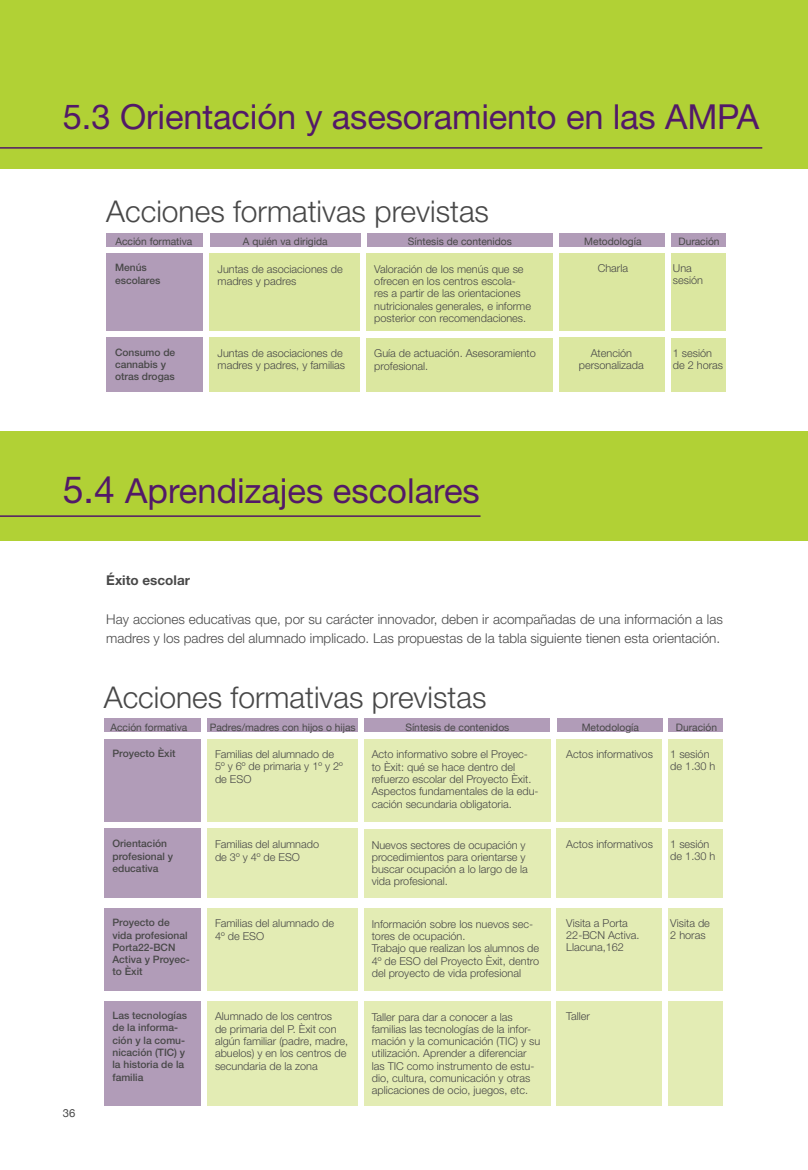
<style>
.page{position:relative;width:808px;height:1170px;background:#fff}
.page>*{position:absolute;margin:0;border:0;box-sizing:border-box;transform-origin:0 0}
.t1{font:34.5px "Helvetica Neue";letter-spacing:-.005em;color:#521968}
.t2{font:300 30px "Helvetica Neue";color:#484848}
.t3{font:300 13.5px/19.5px "Helvetica Neue";color:#484848}
.t4{font:700 13.5px "Helvetica Neue";color:#484848}
.t5{font:11.25px "Helvetica Neue";color:#484848}
.t6{font:300 10.95px/12.3px "Helvetica Neue";color:#484848}
.t7{font:500 10.2px/12.3px "Helvetica Neue";color:#484848}
.t8{font:10.2px "Helvetica Neue";color:#484848}
.s1{font-size:37.5px}
</style>
<div class="page">
<div style="left:0;top:0;width:808px;height:169px;background:#b1d135"></div>
<hr style="left:0;top:147px;width:762px;height:2px;background:#521968">
<div style="left:106px;top:253px;width:97px;height:77px;background:#b19cb8"></div>
<div style="left:210px;top:253px;width:150px;height:77px;background:#dbe7a0"></div>
<div style="left:366px;top:253px;width:187px;height:77px;background:#dbe7a0"></div>
<div style="left:559px;top:253px;width:106px;height:77px;background:#dbe7a0"></div>
<div style="left:671px;top:253px;width:54px;height:77px;background:#dbe7a0"></div>
<div style="left:106px;top:233px;width:97px;height:13px;background:#b19cb8"></div>
<div style="left:210px;top:233px;width:150px;height:13px;background:#b19cb8"></div>
<div style="left:367px;top:233px;width:186px;height:13px;background:#b19cb8"></div>
<div style="left:559px;top:233px;width:106px;height:13px;background:#b19cb8"></div>
<div style="left:671px;top:233px;width:54px;height:13px;background:#b19cb8"></div>
<div style="left:106px;top:337px;width:97px;height:54px;background:#b19cb8"></div>
<div style="left:210px;top:337px;width:150px;height:54px;background:#dbe7a0"></div>
<div style="left:366px;top:338px;width:187px;height:53px;background:#dbe7a0"></div>
<div style="left:559px;top:337px;width:106px;height:54px;background:#dbe7a0"></div>
<div style="left:671px;top:338px;width:54px;height:53px;background:#dbe7a0"></div>
<div style="left:0;top:431px;width:808px;height:109px;background:#b1d135"></div>
<hr style="left:0;top:515px;width:480px;height:2px;background:#521968">
<div style="left:104px;top:738px;width:97px;height:83px;background:#b19cb8"></div>
<div style="left:207px;top:738px;width:151px;height:83px;background:#e3ecb4"></div>
<div style="left:364px;top:738px;width:186px;height:83px;background:#e3ecb4"></div>
<div style="left:557px;top:738px;width:105px;height:83px;background:#e3ecb4"></div>
<div style="left:668px;top:738px;width:55px;height:83px;background:#e3ecb4"></div>
<div style="left:104px;top:718px;width:97px;height:14px;background:#b19cb8"></div>
<div style="left:207px;top:718px;width:151px;height:14px;background:#b19cb8"></div>
<div style="left:364px;top:718px;width:186px;height:14px;background:#b19cb8"></div>
<div style="left:557px;top:718px;width:105px;height:14px;background:#b19cb8"></div>
<div style="left:669px;top:718px;width:54px;height:14px;background:#b19cb8"></div>
<div style="left:104px;top:828px;width:97px;height:70px;background:#b19cb8"></div>
<div style="left:207px;top:828px;width:151px;height:70px;background:#e3ecb4"></div>
<div style="left:364px;top:829px;width:186px;height:68px;background:#e3ecb4"></div>
<div style="left:557px;top:828px;width:105px;height:70px;background:#e3ecb4"></div>
<div style="left:668px;top:829px;width:55px;height:68px;background:#e3ecb4"></div>
<div style="left:104px;top:907px;width:97px;height:83px;background:#b19cb8"></div>
<div style="left:207px;top:907px;width:151px;height:83px;background:#e3ecb4"></div>
<div style="left:364px;top:908px;width:186px;height:82px;background:#e3ecb4"></div>
<div style="left:557px;top:907px;width:105px;height:83px;background:#e3ecb4"></div>
<div style="left:668px;top:908px;width:55px;height:82px;background:#e3ecb4"></div>
<div style="left:104px;top:1000px;width:97px;height:105px;background:#b19cb8"></div>
<div style="left:207px;top:1000px;width:150px;height:105px;background:#e3ecb4"></div>
<div style="left:364px;top:1000px;width:186px;height:105px;background:#e3ecb4"></div>
<div style="left:557px;top:1000px;width:105px;height:105px;background:#e3ecb4"></div>
<div style="left:668px;top:1000px;width:55px;height:105px;background:#e3ecb4"></div>
<h1 class="t1" style="left:63px;top:96px;width:698px">5.3 Orientación y asesoramiento en las AMPA</h1>
<h2 class="t2" style="left:106px;top:193px;width:384px">Acciones formativas previstas</h2>
<p class="t8" style="left:115px;top:236px;width:78px">Acción formativa</p>
<p class="t8" style="left:243px;top:236px;width:86px">A quién va dirigida</p>
<p class="t8" style="left:408px;top:236px;width:105px">Síntesis de contenidos</p>
<p class="t8" style="left:584px;top:236px;width:59px">Metodología</p>
<p class="t8" style="left:678px;top:236px;width:43px">Duración</p>
<p class="t7" style="left:115px;top:261px;width:47px">Menús escolares</p>
<p class="t6" style="left:218px;top:262px;width:127px">Juntas de asociaciones de madres y padres</p>
<p class="t6" style="left:374px;top:262px;width:158px">Valoración de los menús que se ofrecen en los centros escola&shy;res a partir de las orientaciones nutricionales generales, e informe posterior con recomendaciones.</p>
<p class="t6" style="left:598px;top:262px;width:32px">Charla</p>
<p class="t6" style="left:673px;top:262px;width:32px">Una sesión</p>
<p class="t7" style="left:115px;top:346px;width:62px">Consumo de cannabis y otras drogas</p>
<p class="t6" style="left:218px;top:347px;width:129px">Juntas de asociaciones de madres y padres, y familias</p>
<p class="t6" style="left:374px;top:347px;width:163px">Guía de actuación. Asesoramiento profesional.</p>
<p class="t6" style="left:579px;top:346px;width:66px;text-align:center">Atención personalizada</p>
<p class="t6" style="left:673px;top:346px;width:52px">1 sesión de 2 horas</p>
<h1 class="t1" style="left:63px;top:470px;width:419px"><span class="s1">5.4</span> Aprendizajes escolares</h1>
<p class="t4" style="left:106px;top:571px;width:85px">Éxito escolar</p>
<p class="t3" style="left:106px;top:609px;width:618px">Hay acciones educativas que, por su carácter innovador, deben ir acompañadas de una información a las madres y los padres del alumnado implicado. Las propuestas de la tabla siguiente tienen esta orientación.</p>
<h2 class="t2" style="left:104px;top:679px;width:384px">Acciones formativas previstas</h2>
<p class="t8" style="left:110px;top:721px;width:78px">Acción formativa</p>
<p class="t8" style="left:210px;top:721px;width:148px">Padres/madres con hijos o hijas</p>
<p class="t8" style="left:405px;top:721px;width:105px">Síntesis de contenidos</p>
<p class="t8" style="left:582px;top:721px;width:59px">Metodología</p>
<p class="t8" style="left:676px;top:721px;width:43px">Duración</p>
<p class="t7" style="left:112px;top:747px;width:65px">Proyecto Èxit</p>
<p class="t6" style="left:215px;top:747px;width:129px">Familias del alumnado de<br>5º y 6º de primaria y 1º y 2º de ESO</p>
<p class="t6" style="left:372px;top:748px;width:168px">Acto informativo sobre el Proyec&shy;to Èxit: qué se hace dentro del refuerzo escolar del Proyecto Èxit.<br>Aspectos fundamentales de la edu&shy;cación secundaria obligatoria.</p>
<p class="t6" style="left:566px;top:747px;width:88px">Actos informativos</p>
<p class="t6" style="left:670px;top:747px;width:47px">1 sesión de 1.30 h</p>
<p class="t7" style="left:112px;top:837px;width:62px">Orientación profesional y educativa</p>
<p class="t6" style="left:215px;top:838px;width:106px">Familias del alumnado de 3º y 4º de ESO</p>
<p class="t6" style="left:372px;top:838px;width:158px">Nuevos sectores de ocupación y procedimientos para orientarse y buscar ocupación a lo largo de la vida profesional.</p>
<p class="t6" style="left:566px;top:837px;width:88px">Actos informativos</p>
<p class="t6" style="left:670px;top:837px;width:47px">1 sesión de 1.30 h</p>
<p class="t5" style="left:63px;top:1106px;width:14px">36</p>
<p class="t7" style="left:112px;top:916px;width:79px">Proyecto de vida profesional<br>Porta22-BCN<br>Activa y Proyec&shy;to Èxit</p>
<p class="t6" style="left:215px;top:917px;width:121px">Familias del alumnado de<br>4º de ESO</p>
<p class="t6" style="left:372px;top:917px;width:169px">Información sobre los nuevos sec&shy;tores de ocupación.<br>Trabajo que realizan los alumnos de<br>4º de ESO del Proyecto Èxit, dentro del proyecto de vida profesional</p>
<p class="t6" style="left:566px;top:916px;width:75px">Visita a Porta<br>22-BCN Activa.<br>Llacuna,162</p>
<p class="t6" style="left:670px;top:916px;width:41px">Visita de<br>2 horas</p>
<p class="t7" style="left:112px;top:1009px;width:76px">Las tecnologías de la informa&shy;ción y la comu&shy;nicación (TIC) y la historia de la familia</p>
<p class="t6" style="left:215px;top:1009px;width:135px">Alumnado de los centros<br>de primaria del P. Èxit con algún familiar (padre, madre, abuelos) y en los centros de secundaria de la zona</p>
<p class="t6" style="left:372px;top:1010px;width:170px">Taller para dar a conocer a las familias las tecnologías de la infor&shy;mación y la comunicación (TIC) y su utilización. Aprender a diferenciar las TIC como instrumento de estu&shy;dio, cultura, comunicación y otras aplicaciones de ocio, juegos, etc.</p>
<p class="t6" style="left:566px;top:1009px;width:25px">Taller</p>
</div>
